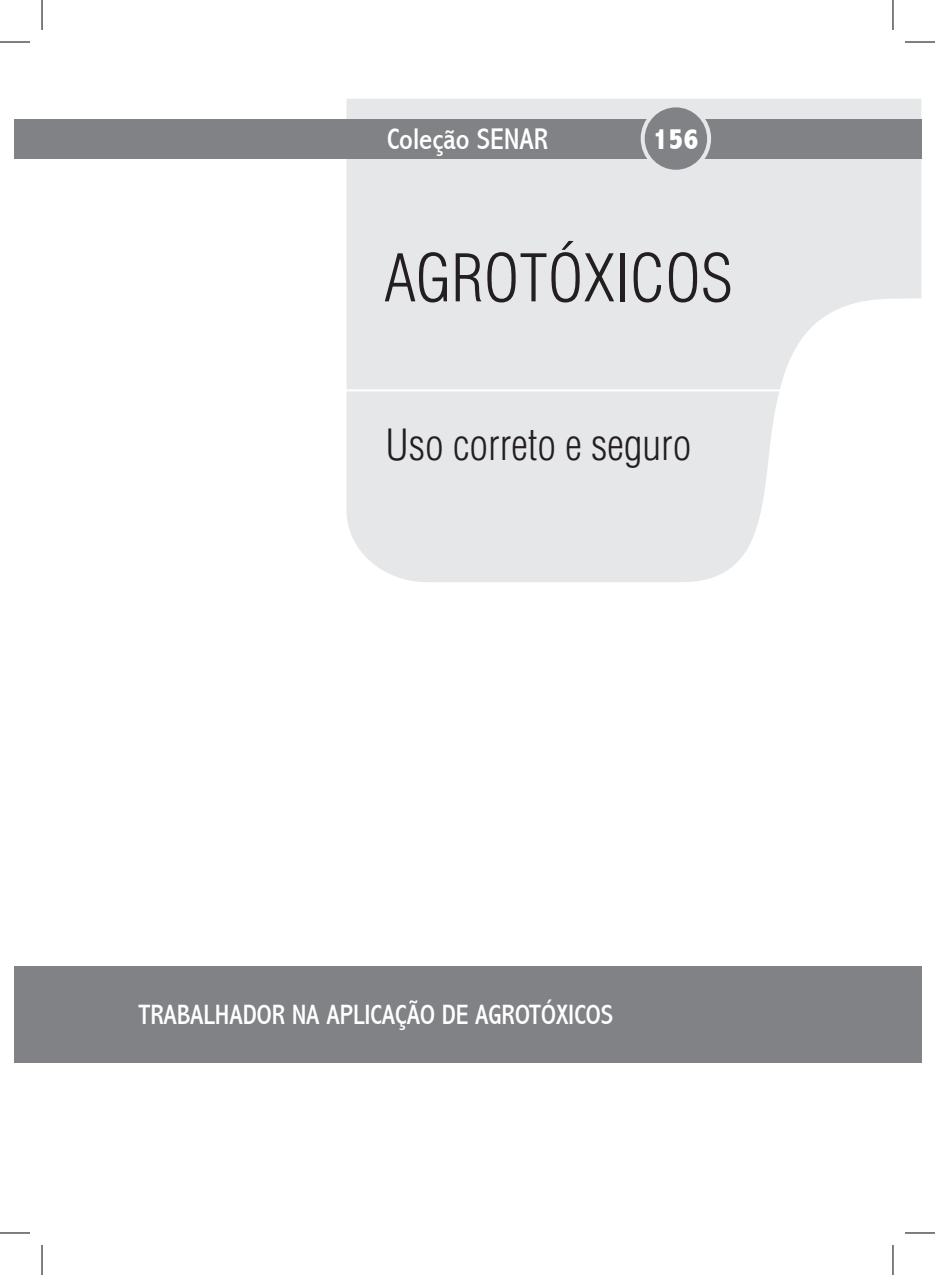
<style>
.page{position:relative;width:935px;height:1275px;background:#fff}
.page>*{position:absolute;margin:0;border:0;box-sizing:border-box;transform-origin:0 0}
.t1{font:300 condensed 64px "Helvetica LT Std";color:#231f20}
.t2{font:300 condensed 42px "Helvetica LT Std";color:#231f20}
.t3{font:condensed 30px "Abadi";color:#fff}
.t4{font:800 condensed 30px "Abadi";color:#fff}
.t5{font:condensed 28px "Abadi";color:#fff}
</style>
<div class="page">
<svg style="left:346px;top:99px;width:575px;height:290px;fill:#e6e7e9"></svg>
<div style="left:346px;top:391px;width:433px;height:191px;background:#e6e7e9"></div>
<div style="left:14px;top:119px;width:907px;height:39px;background:#808285"></div>
<div style="left:642px;top:105px;width:67px;height:67px;background:#808285;border-radius:50%"></div>
<div style="left:640px;top:103px;width:71px;height:71px;border:4px solid #e6e7e9;border-radius:50%"></div>
<div style="left:14px;top:966px;width:907px;height:96px;background:#808285"></div>
<hr style="left:0;top:42px;width:30px;height:1px;background:#000">
<hr style="left:904px;top:42px;width:30px;height:1px;background:#000">
<hr style="left:0;top:1232px;width:30px;height:1px;background:#000">
<hr style="left:904px;top:1232px;width:30px;height:1px;background:#000">
<hr style="left:42px;top:0;width:1px;height:30px;background:#000">
<hr style="left:42px;top:1245px;width:1px;height:30px;background:#000">
<hr style="left:892px;top:0;width:1px;height:30px;background:#000">
<hr style="left:892px;top:1245px;width:1px;height:30px;background:#000">
<p class="t3" style="left:387px;top:122px;width:162px">Coleção SENAR</p>
<p class="t4" style="left:653px;top:122px;width:47px">156</p>
<h1 class="t1" style="left:384px;top:238px;width:350px">AGROTÓXICOS</h1>
<h2 class="t2" style="left:385px;top:418px;width:307px">Uso correto e seguro</h2>
<p class="t5" style="left:138px;top:998px;width:476px">TRABALHADOR NA APLICAÇÃO DE AGROTÓXICOS</p>
</div>
